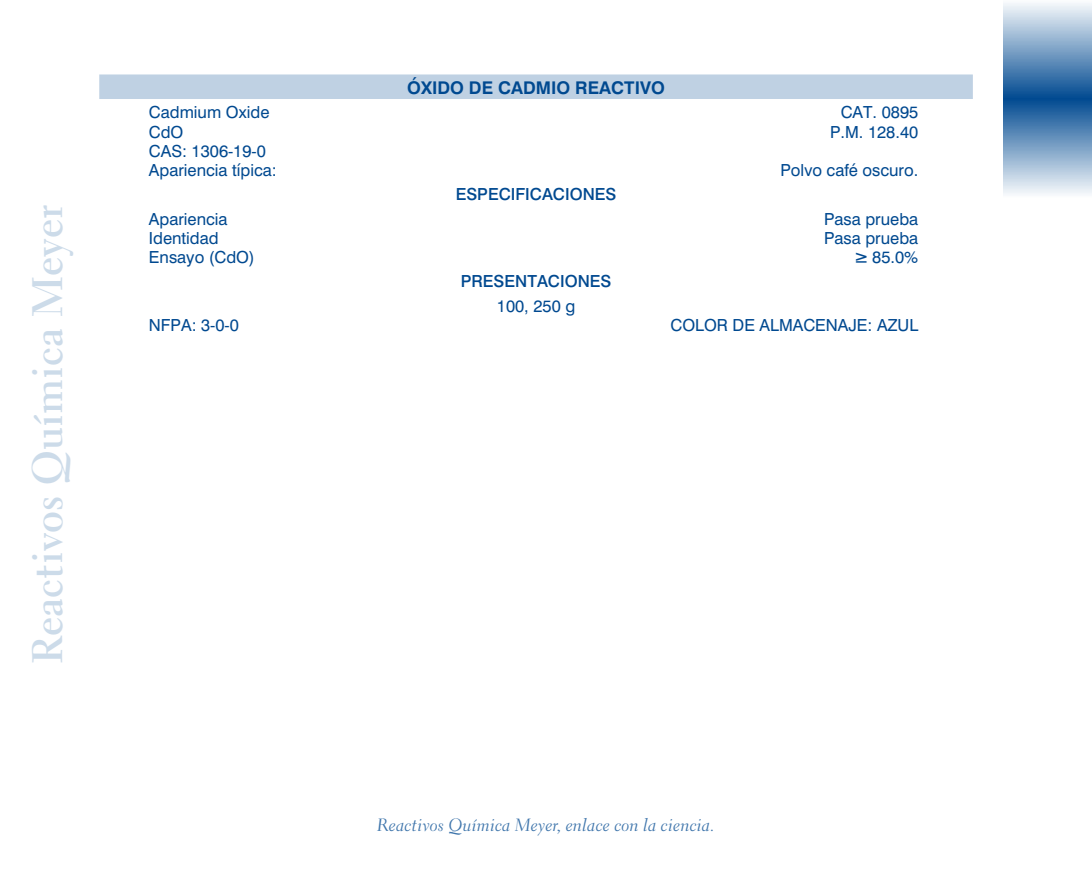
<style>
.page{position:relative;width:1092px;height:869px;background:#fff}
.page>*{position:absolute;margin:0;border:0;box-sizing:border-box;transform-origin:0 0}
.t1{font:42px "Transitional 521 BT Bold A";color:#ccdbe9}
.t2{font:17.5px "Transitional 521 BT Cursive A";color:#4076ac}
.t3{font:700 17.5px "Swiss 721 BT";color:#004990}
.t4{font:16.62px/19.2px "Swiss 721 BT";color:#004990}
.t5{font:500 16.62px "Swiss 721 BT";color:#004990}
</style>
<div class="page">
<svg style="left:1003px;top:3px;width:88px;height:191px;background:#7aa0c5"></svg>
<div style="left:99px;top:74px;width:873px;height:25px;background:#bfd1e3"></div>
<h1 class="t1" style="left:22px;top:664px;width:461px;rotate:-90deg">Reactivos Química Meyer</h1>
<p class="t3" style="left:407px;top:77px;width:259px">ÓXIDO DE CADMIO REACTIVO</p>
<p class="t4" style="left:149px;top:102px;width:122px">Cadmium Oxide</p>
<p class="t4" style="left:840px;top:102px;width:79px">CAT. 0895</p>
<p class="t4" style="left:149px;top:122px;width:36px">CdO</p>
<p class="t4" style="left:830px;top:122px;width:90px">P.M. 128.40</p>
<p class="t4" style="left:149px;top:141px;width:129px">CAS: 1306-19-0<br>Apariencia típica:</p>
<p class="t4" style="left:780px;top:160px;width:139px">Polvo café oscuro.</p>
<p class="t5" style="left:455px;top:184px;width:162px">ESPECIFICACIONES</p>
<p class="t4" style="left:149px;top:209px;width:80px">Apariencia</p>
<p class="t4" style="left:824px;top:209px;width:96px">Pasa prueba</p>
<p class="t4" style="left:149px;top:228px;width:71px">Identidad</p>
<p class="t4" style="left:824px;top:228px;width:96px">Pasa prueba</p>
<p class="t4" style="left:149px;top:247px;width:107px">Ensayo (CdO)</p>
<p class="t4" style="left:855px;top:247px;width:65px">≥ 85.0%</p>
<p class="t5" style="left:460px;top:271px;width:152px">PRESENTACIONES</p>
<p class="t4" style="left:497px;top:296px;width:80px">100, 250 g</p>
<p class="t4" style="left:149px;top:315px;width:91px">NFPA: 3-0-0</p>
<p class="t4" style="left:670px;top:315px;width:249px">COLOR DE ALMACENAJE: AZUL</p>
<p class="t2" style="left:377px;top:814px;width:339px">Reactivos Química Meyer, enlace con la ciencia.</p>
</div>
